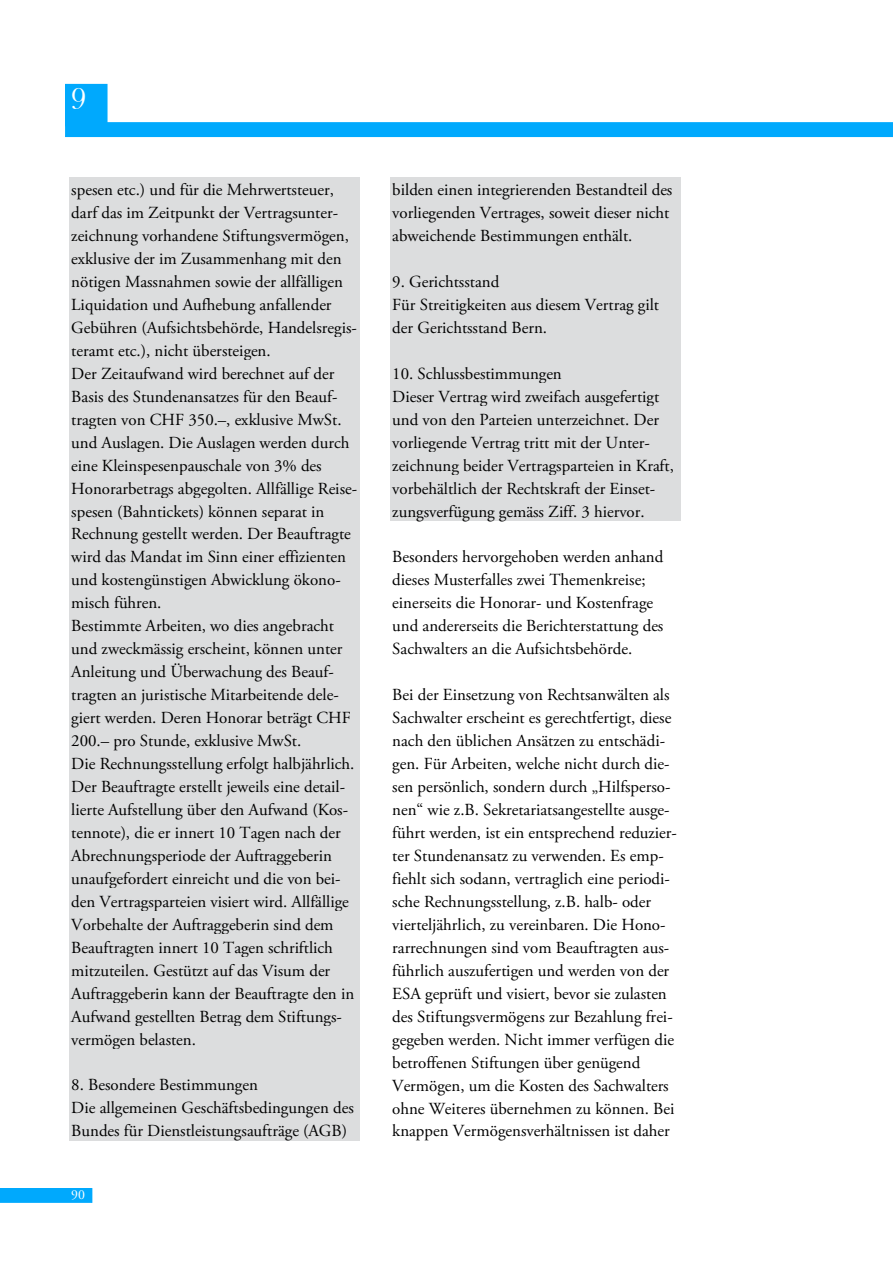
<style>
.page{position:relative;width:893px;height:1263px;background:#fff}
.page>*{position:absolute;margin:0;border:0;box-sizing:border-box;transform-origin:0 0}
.t1{font:30.6px "Bask Old Face";color:#fff}
.t2{font:16.95px/23px "Adobe Garamond Pro";color:#000}
.t3{font:13.8px "Adobe Garamond Pro";color:#fff}
</style>
<div class="page">
<svg style="left:0;top:1188px;width:92px;height:15px"></svg>
<div style="left:66px;top:84px;width:41px;height:42px;background:#00a9fd"></div>
<div style="left:65px;top:84px;width:43px;height:42px;border:1px solid #00a9fd"></div>
<div style="left:65px;top:122px;width:828px;height:15px;background:#00a9fd"></div>
<div style="left:69px;top:177px;width:291px;height:23px;background:#dcddde"></div>
<div style="left:69px;top:200px;width:291px;height:23px;background:#dcddde"></div>
<div style="left:69px;top:223px;width:291px;height:23px;background:#dcddde"></div>
<div style="left:69px;top:246px;width:291px;height:23px;background:#dcddde"></div>
<div style="left:69px;top:269px;width:291px;height:23px;background:#dcddde"></div>
<div style="left:69px;top:292px;width:291px;height:22px;background:#dcddde"></div>
<div style="left:69px;top:314px;width:291px;height:23px;background:#dcddde"></div>
<div style="left:69px;top:337px;width:291px;height:23px;background:#dcddde"></div>
<div style="left:69px;top:360px;width:291px;height:23px;background:#dcddde"></div>
<div style="left:69px;top:383px;width:291px;height:23px;background:#dcddde"></div>
<div style="left:69px;top:406px;width:291px;height:23px;background:#dcddde"></div>
<div style="left:69px;top:429px;width:291px;height:23px;background:#dcddde"></div>
<div style="left:69px;top:452px;width:291px;height:23px;background:#dcddde"></div>
<div style="left:69px;top:475px;width:291px;height:23px;background:#dcddde"></div>
<div style="left:69px;top:498px;width:291px;height:23px;background:#dcddde"></div>
<div style="left:69px;top:521px;width:291px;height:23px;background:#dcddde"></div>
<div style="left:69px;top:544px;width:291px;height:23px;background:#dcddde"></div>
<div style="left:69px;top:567px;width:291px;height:23px;background:#dcddde"></div>
<div style="left:69px;top:590px;width:291px;height:23px;background:#dcddde"></div>
<div style="left:69px;top:613px;width:291px;height:23px;background:#dcddde"></div>
<div style="left:69px;top:636px;width:291px;height:23px;background:#dcddde"></div>
<div style="left:69px;top:659px;width:291px;height:23px;background:#dcddde"></div>
<div style="left:69px;top:682px;width:291px;height:23px;background:#dcddde"></div>
<div style="left:69px;top:705px;width:291px;height:23px;background:#dcddde"></div>
<div style="left:69px;top:728px;width:291px;height:23px;background:#dcddde"></div>
<div style="left:69px;top:751px;width:291px;height:23px;background:#dcddde"></div>
<div style="left:69px;top:774px;width:291px;height:22px;background:#dcddde"></div>
<div style="left:69px;top:796px;width:291px;height:23px;background:#dcddde"></div>
<div style="left:69px;top:819px;width:291px;height:23px;background:#dcddde"></div>
<div style="left:69px;top:842px;width:291px;height:23px;background:#dcddde"></div>
<div style="left:69px;top:865px;width:291px;height:23px;background:#dcddde"></div>
<div style="left:69px;top:888px;width:291px;height:23px;background:#dcddde"></div>
<div style="left:69px;top:911px;width:291px;height:23px;background:#dcddde"></div>
<div style="left:69px;top:934px;width:291px;height:23px;background:#dcddde"></div>
<div style="left:69px;top:957px;width:291px;height:23px;background:#dcddde"></div>
<div style="left:69px;top:980px;width:291px;height:23px;background:#dcddde"></div>
<div style="left:69px;top:1003px;width:291px;height:23px;background:#dcddde"></div>
<div style="left:69px;top:1026px;width:291px;height:23px;background:#dcddde"></div>
<div style="left:69px;top:1049px;width:291px;height:23px;background:#dcddde"></div>
<div style="left:69px;top:1072px;width:291px;height:23px;background:#dcddde"></div>
<div style="left:69px;top:1095px;width:291px;height:23px;background:#dcddde"></div>
<div style="left:69px;top:1118px;width:291px;height:23px;background:#dcddde"></div>
<div style="left:390px;top:177px;width:291px;height:23px;background:#dcddde"></div>
<div style="left:390px;top:200px;width:291px;height:23px;background:#dcddde"></div>
<div style="left:390px;top:223px;width:291px;height:23px;background:#dcddde"></div>
<div style="left:390px;top:246px;width:291px;height:23px;background:#dcddde"></div>
<div style="left:390px;top:269px;width:291px;height:23px;background:#dcddde"></div>
<div style="left:390px;top:292px;width:291px;height:22px;background:#dcddde"></div>
<div style="left:390px;top:314px;width:291px;height:23px;background:#dcddde"></div>
<div style="left:390px;top:337px;width:291px;height:23px;background:#dcddde"></div>
<div style="left:390px;top:360px;width:291px;height:23px;background:#dcddde"></div>
<div style="left:390px;top:383px;width:291px;height:23px;background:#dcddde"></div>
<div style="left:390px;top:406px;width:291px;height:23px;background:#dcddde"></div>
<div style="left:390px;top:429px;width:291px;height:23px;background:#dcddde"></div>
<div style="left:390px;top:452px;width:291px;height:23px;background:#dcddde"></div>
<div style="left:390px;top:475px;width:291px;height:23px;background:#dcddde"></div>
<div style="left:390px;top:498px;width:291px;height:23px;background:#dcddde"></div>
<h1 class="t1" style="left:71px;top:82px;width:17px">9</h1>
<p class="t2" style="left:71px;top:179px;width:287px">spesen etc.) und für die Mehrwertsteuer, darf das im Zeitpunkt der Vertragsunter&shy;zeichnung vorhandene Stiftungsvermögen, exklusive der im Zusammenhang mit den nötigen Massnahmen sowie der allfälligen Liquidation und Aufhebung anfallender Gebühren (Aufsichtsbehörde, Handelsregis&shy;teramt etc.), nicht übersteigen.<br>Der Zeitaufwand wird berechnet auf der Basis des Stundenansatzes für den Beauf&shy;tragten von CHF 350.–, exklusive MwSt. und Auslagen. Die Auslagen werden durch eine Kleinspesenpauschale von 3% des Honorarbetrags abgegolten. Allfällige Reise&shy;spesen (Bahntickets) können separat in Rechnung gestellt werden. Der Beauftragte wird das Mandat im Sinn einer effizienten und kostengünstigen Abwicklung ökono&shy;misch führen.<br>Bestimmte Arbeiten, wo dies angebracht und zweckmässig erscheint, können unter Anleitung und Überwachung des Beauf&shy;tragten an juristische Mitarbeitende dele&shy;giert werden. Deren Honorar beträgt CHF 200.– pro Stunde, exklusive MwSt.<br>Die Rechnungsstellung erfolgt halbjährlich.<br>Der Beauftragte erstellt jeweils eine detail&shy;lierte Aufstellung über den Aufwand (Kos&shy;tennote), die er innert 10 Tagen nach der Abrechnungsperiode der Auftraggeberin unaufgefordert einreicht und die von bei&shy;den Vertragsparteien visiert wird. Allfällige Vorbehalte der Auftraggeberin sind dem Beauftragten innert 10 Tagen schriftlich mitzuteilen. Gestützt auf das Visum der Auftraggeberin kann der Beauftragte den in Aufwand gestellten Betrag dem Stiftungs&shy;vermögen belasten.</p>
<p class="t2" style="left:71px;top:1074px;width:284px">8. Besondere Bestimmungen<br>Die allgemeinen Geschäftsbedingungen des<br>Bundes für Dienstleistungsaufträge (AGB)</p>
<p class="t3" style="left:71px;top:1186px;width:15px">90</p>
<p class="t2" style="left:392px;top:179px;width:282px">bilden einen integrierenden Bestandteil des vorliegenden Vertrages, soweit dieser nicht abweichende Bestimmungen enthält.</p>
<p class="t2" style="left:392px;top:271px;width:268px">9. Gerichtsstand<br>Für Streitigkeiten aus diesem Vertrag gilt der Gerichtsstand Bern.</p>
<p class="t2" style="left:392px;top:363px;width:283px">10. Schlussbestimmungen<br>Dieser Vertrag wird zweifach ausgefertigt und von den Parteien unterzeichnet. Der vorliegende Vertrag tritt mit der Unter&shy;zeichnung beider Vertragsparteien in Kraft, vorbehältlich der Rechtskraft der Einset&shy;zungsverfügung gemäss Ziff. 3 hiervor.</p>
<p class="t2" style="left:392px;top:546px;width:273px">Besonders hervorgehoben werden anhand dieses Musterfalles zwei Themenkreise; einerseits die Honorar- und Kostenfrage und andererseits die Berichterstattung des Sachwalters an die Aufsichtsbehörde.</p>
<p class="t2" style="left:392px;top:684px;width:286px">Bei der Einsetzung von Rechtsanwälten als Sachwalter erscheint es gerechtfertigt, diese nach den üblichen Ansätzen zu entschädi&shy;gen. Für Arbeiten, welche nicht durch die&shy;sen persönlich, sondern durch „Hilfsperso&shy;nen“ wie z.B. Sekretariatsangestellte ausge&shy;führt werden, ist ein entsprechend reduzier&shy;ter Stundenansatz zu verwenden. Es emp&shy;fiehlt sich sodann, vertraglich eine periodi&shy;sche Rechnungsstellung, z.B. halb- oder vierteljährlich, zu vereinbaren. Die Hono&shy;rarrechnungen sind vom Beauftragten aus&shy;führlich auszufertigen und werden von der ESA geprüft und visiert, bevor sie zulasten des Stiftungsvermögens zur Bezahlung frei&shy;gegeben werden. Nicht immer verfügen die betroffenen Stiftungen über genügend Vermögen, um die Kosten des Sachwalters ohne Weiteres übernehmen zu können. Bei knappen Vermögensverhältnissen ist daher</p>
</div>
